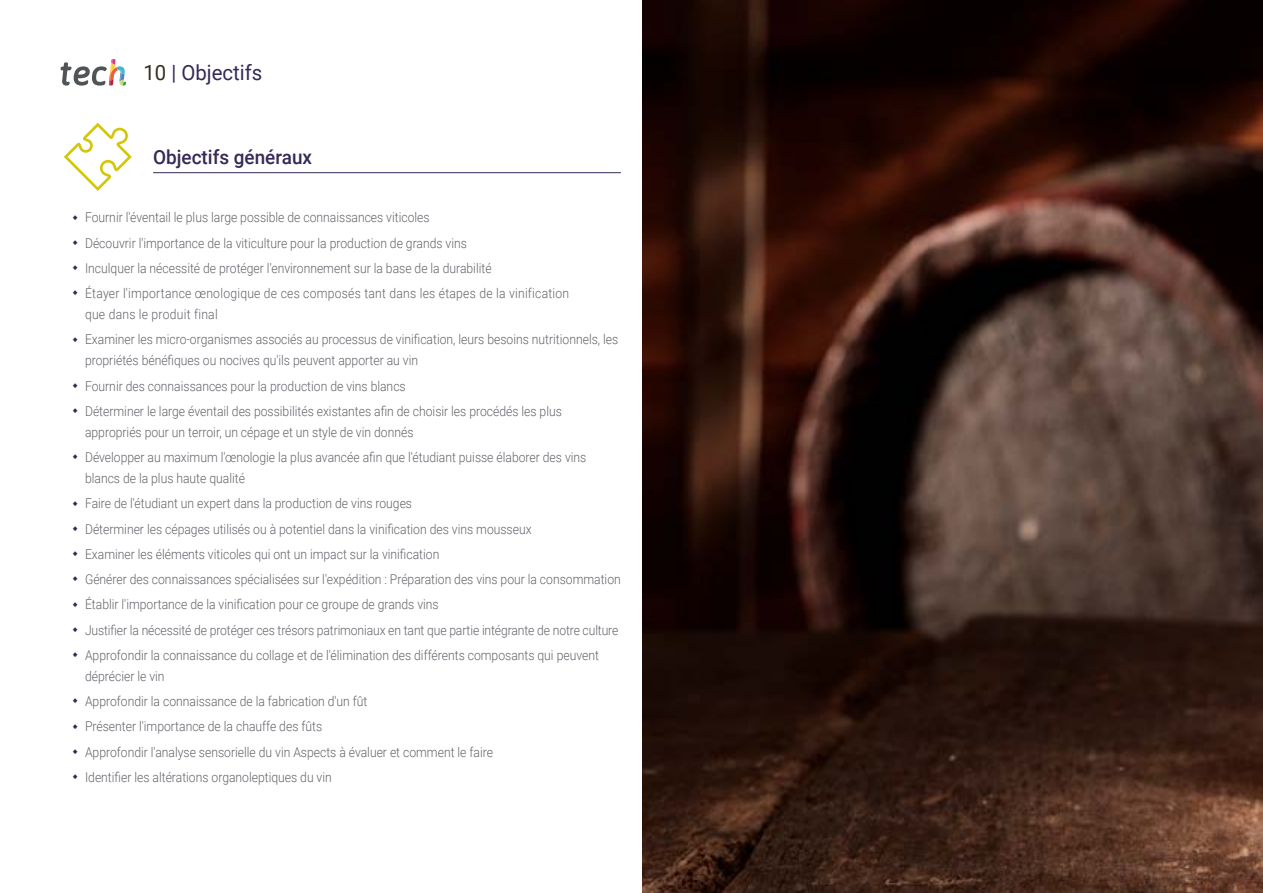
<style>
.page{position:relative;width:1263px;height:893px;background:#fff}
.page>*{position:absolute;margin:0;border:0;box-sizing:border-box;transform-origin:0 0}
.t1{font:21px "Roboto";color:#352956}
.t2{font:500 19.5px "Roboto";color:#352956}
.t3{font:300 13.5px/25.2px "Roboto";color:#61646a;scale:.9 1}
.s1{color:#312e20}
</style>
<div class="page">
<hr style="left:153px;top:172px;width:468px;height:1px;background:#352956">
<svg style="left:64px;top:123px;width:68px;height:68px"></svg>
<img style="left:642px;top:0;width:621px;height:893px">
<svg style="left:61px;top:59px;width:65px;height:27px"></svg>
<h1 class="t1" style="left:144px;top:57px;width:120px"><span class="s1">10</span> | Objectifs</h1>
<h2 class="t2" style="left:153px;top:144px;width:160px">Objectifs généraux</h2>
<p class="t3" style="left:85px;top:204px;width:539px">Fournir l'éventail le plus large possible de connaissances viticoles<br>Découvrir l'importance de la viticulture pour la production de grands vins<br>Inculquer la nécessité de protéger l'environnement sur la base de la durabilité<br>Étayer l'importance œnologique de ces composés tant dans les étapes de la vinification</p>
<p class="t3" style="left:85px;top:301px;width:594px">que dans le produit final<br>Examiner les micro-organismes associés au processus de vinification, leurs besoins nutritionnels, les</p>
<p class="t3" style="left:85px;top:347px;width:531px">propriétés bénéfiques ou nocives qu'ils peuvent apporter au vin<br>Fournir des connaissances pour la production de vins blancs<br>Déterminer le large éventail des possibilités existantes afin de choisir les procédés les plus</p>
<p class="t3" style="left:85px;top:419px;width:558px">appropriés pour un terroir, un cépage et un style de vin donnés<br>Développer au maximum l'œnologie la plus avancée afin que l'étudiant puisse élaborer des vins</p>
<p class="t3" style="left:85px;top:465px;width:597px">blancs de la plus haute qualité<br>Faire de l'étudiant un expert dans la production de vins rouges<br>Déterminer les cépages utilisés ou à potentiel dans la vinification des vins mousseux<br>Examiner les éléments viticoles qui ont un impact sur la vinification<br>Générer des connaissances spécialisées sur l'expédition : Préparation des vins pour la consommation Établir l'importance de la vinification pour ce groupe de grands vins<br>Justifier la nécessité de protéger ces trésors patrimoniaux en tant que partie intégrante de notre culture Approfondir la connaissance du collage et de l'élimination des différents composants qui peuvent</p>
<p class="t3" style="left:85px;top:663px;width:455px">déprécier le vin<br>Approfondir la connaissance de la fabrication d'un fût<br>Présenter l'importance de la chauffe des fûts<br>Approfondir l'analyse sensorielle du vin Aspects à évaluer et comment le faire Identifier les altérations organoleptiques du vin</p>
</div>
